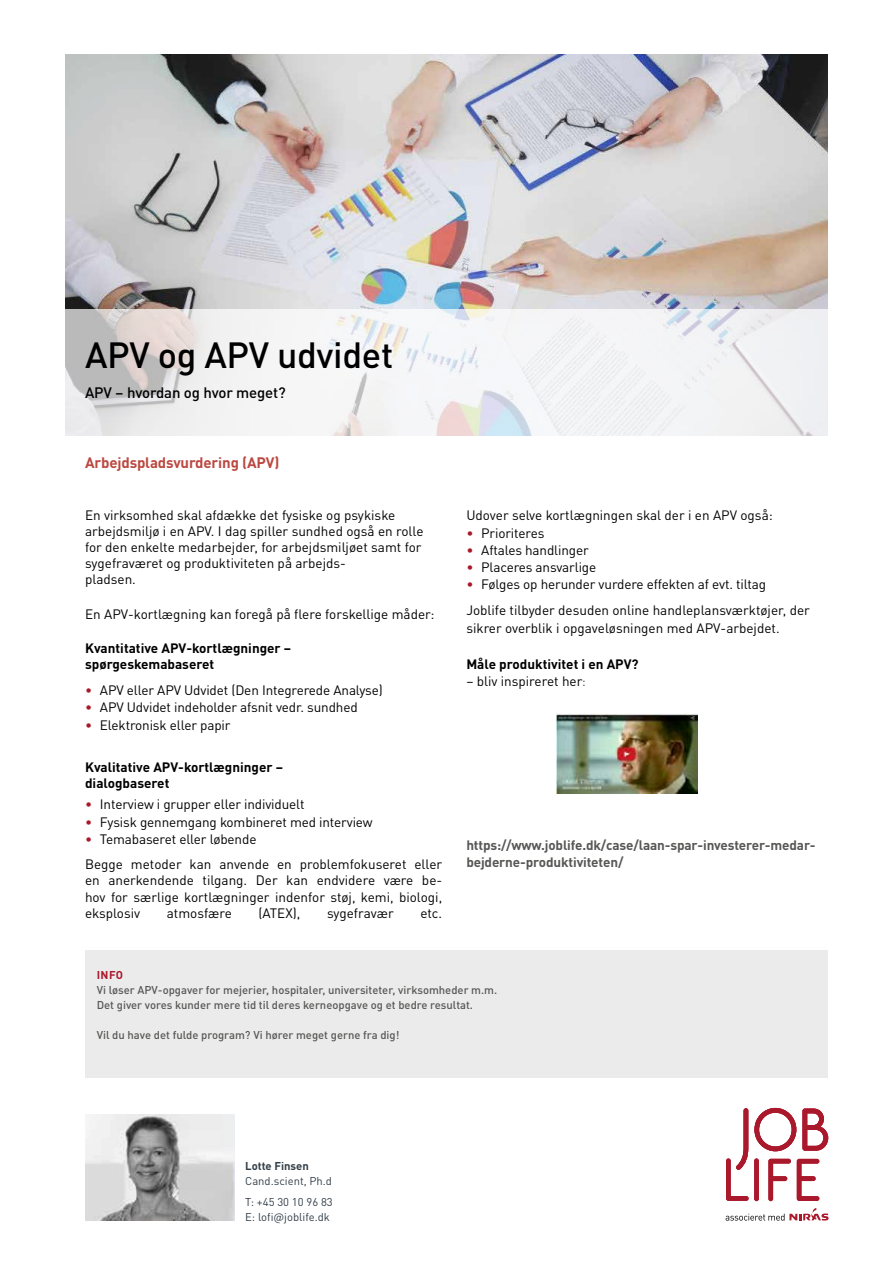
<style>
.page{position:relative;width:893px;height:1263px;background:#fff}
.page>*{position:absolute;margin:0;border:0;box-sizing:border-box;transform-origin:0 0}
.t1{font:500 36px "DINOT";letter-spacing:-.01em;color:#000}
.t2{font:700 15px "DINOT";letter-spacing:-.01em;color:#bb4840}
.t3{font:500 15px "DINOT";letter-spacing:-.01em;color:#000}
.t4{font:13.5px/16.2px "DINOT";color:#000}
.t5{font:700 13.5px/16.2px "DINOT";color:#000}
.t6{font:700 13.5px/17.2px "DINOT";letter-spacing:-.01em;color:#575756}
.t7{font:500 11.25px/15px "DINOT";color:#575756}
.t8{font:11.25px/21px "DINOT";color:#323e48}
.t9{font:700 11.25px "DINOT";color:#323e48}
.t10{font:700 11.25px "DINOT";color:#aa182c}
.s1{color:#aa182c}
.s2{color:#575756}
</style>
<div class="page">
<img style="left:66px;top:54px;width:762px;height:255px">
<div style="left:85px;top:950px;width:743px;height:127px;background:#ebebeb"></div>
<svg style="left:85px;top:1114px;width:149px;height:107px;background:#bfbfbf"></svg>
<svg style="left:726px;top:1108px;width:102px;height:93px"></svg>
<svg style="left:726px;top:1208px;width:102px;height:13px"></svg>
<svg style="left:65px;top:309px;width:763px;height:127px;fill:#f2f3f4"></svg>
<img style="left:557px;top:713px;width:140px;height:80px">
<h1 class="t1" style="left:85px;top:327px;width:310px">APV og APV udvidet</h1>
<p class="t3" style="left:85px;top:381px;width:202px">APV – hvordan og hvor meget?</p>
<p class="t2" style="left:85px;top:453px;width:196px">Arbejdspladsvurdering (APV)</p>
<p class="t4" style="left:85px;top:506px;width:340px">En virksomhed skal afdække det fysiske og psykiske arbejdsmiljø i en APV. I dag spiller sundhed også en rolle for den enkelte medarbejder, for arbejdsmiljøet samt for sygefraværet og produktiviteten på arbejds-<br>pladsen.</p>
<p class="t4" style="left:85px;top:605px;width:351px">En APV-kortlægning kan foregå på flere forskellige måder:</p>
<p class="t5" style="left:85px;top:639px;width:208px">Kvantitative APV-kortlægninger – spørgeskemabaseret</p>
<p class="t4" style="left:85px;top:682px;width:299px"><span class="s1">•</span> APV eller APV Udvidet (Den Integrerede Analyse)</p>
<p class="t4" style="left:85px;top:699px;width:274px"><span class="s1">•</span> APV Udvidet indeholder afsnit vedr. sundhed</p>
<p class="t4" style="left:85px;top:716px;width:147px"><span class="s1">•</span> Elektronisk eller papir</p>
<p class="t5" style="left:85px;top:759px;width:200px">Kvalitative APV-kortlægninger – dialogbaseret</p>
<p class="t4" style="left:85px;top:796px;width:221px"><span class="s1">•</span> Interview i grupper eller individuelt</p>
<p class="t4" style="left:85px;top:813px;width:289px"><span class="s1">•</span> Fysisk gennemgang kombineret med interview</p>
<p class="t4" style="left:85px;top:826px;width:359px;line-height:25.2px"><span class="s1">•</span> Temabaseret eller løbende<br>Begge metoder kan anvende en problemfokuseret eller</p>
<p class="t4" style="left:85px;top:872px;width:359px;text-align:justify">en anerkendende tilgang. Der kan endvidere være be&shy;hov for særlige kortlægninger indenfor støj, kemi, biologi, eksplosiv</p>
<p class="t4" style="left:167px;top:904px;width:67px">atmosfære</p>
<p class="t4" style="left:258px;top:904px;width:43px">(ATEX),</p>
<p class="t4" style="left:327px;top:904px;width:68px">sygefravær</p>
<p class="t4" style="left:420px;top:904px;width:23px">etc.</p>
<p class="t4" style="left:466px;top:506px;width:308px">Udover selve kortlægningen skal der i en APV også:</p>
<p class="t4" style="left:466px;top:524px;width:80px"><span class="s1">•</span> Prioriteres</p>
<p class="t4" style="left:466px;top:542px;width:124px"><span class="s1">•</span> Aftales handlinger</p>
<p class="t4" style="left:466px;top:559px;width:131px"><span class="s1">•</span> Placeres ansvarlige</p>
<p class="t4" style="left:466px;top:572px;width:345px;line-height:25.2px"><span class="s1">•</span> Følges op herunder vurdere effekten af evt. tiltag<br>Joblife tilbyder desuden online handleplansværktøjer, der</p>
<p class="t4" style="left:466px;top:619px;width:315px">sikrer overblik i opgaveløsningen med APV-arbejdet.</p>
<p class="t5" style="left:466px;top:655px;width:174px">Måle produktivitet i en APV?</p>
<p class="t4" style="left:466px;top:672px;width:121px">– bliv inspireret her<span class="s2">:</span></p>
<p class="t6" style="left:466px;top:836px;width:351px">https://www.joblife.dk/case/laan-spar-investerer-medar&shy;bejderne-produktiviteten/</p>
<p class="t10" style="left:97px;top:967px;width:28px">INFO</p>
<p class="t7" style="left:97px;top:981px;width:402px">Vi løser APV-opgaver for mejerier, hospitaler, universiteter, virksomheder m.m.<br>Det giver vores kunder mere tid til deres kerneopgave og et bedre resultat.</p>
<p class="t7" style="left:97px;top:1026px;width:304px">Vil du have det fulde program? Vi hører meget gerne fra dig!</p>
<p class="t9" style="left:245px;top:1158px;width:65px">Lotte Finsen</p>
<p class="t8" style="left:245px;top:1170px;width:89px">Cand.scient, Ph.d<br>T: +45 30 10 96 83</p>
<p class="t8" style="left:245px;top:1206px;width:86px">E: lofi@joblife.dk</p>
</div>
